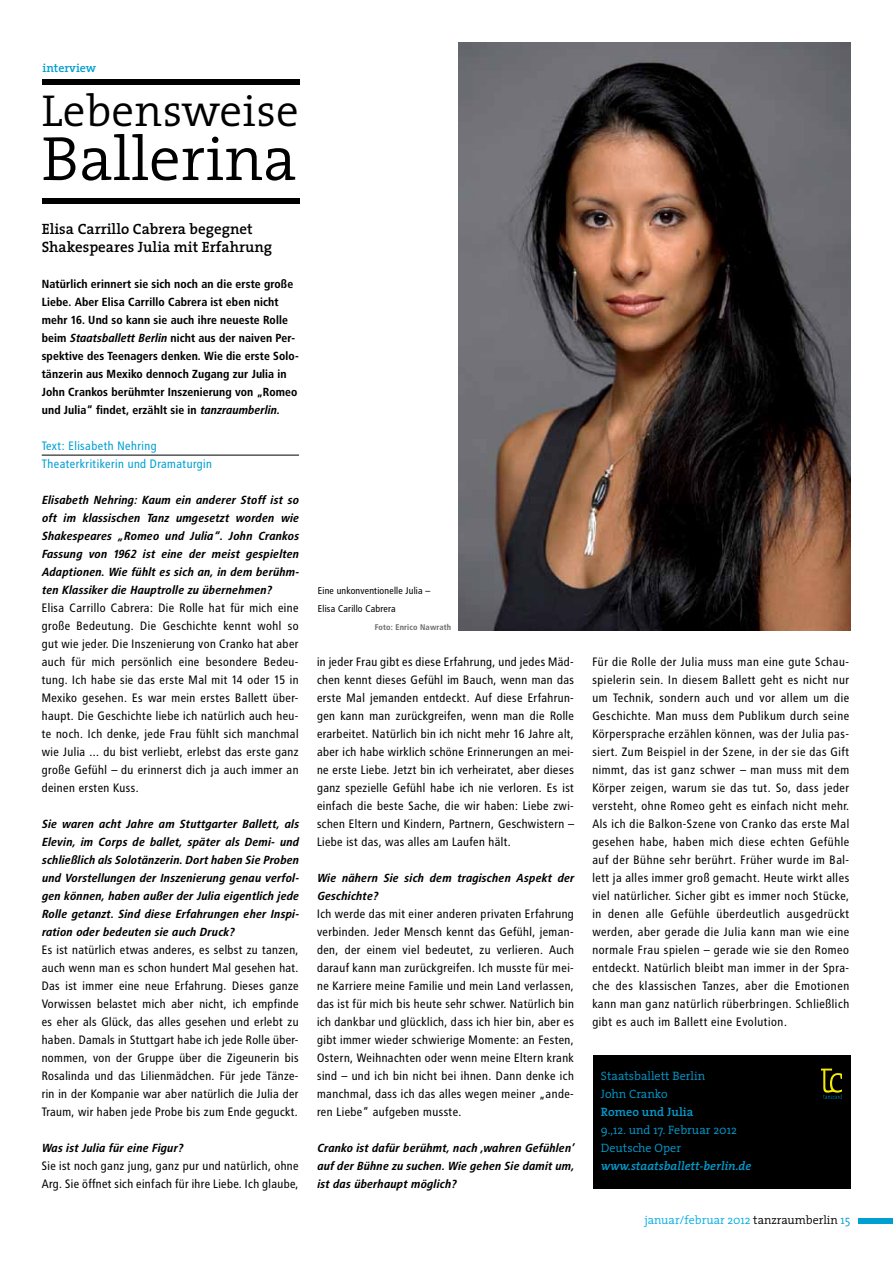
<style>
.page{position:relative;width:893px;height:1263px;background:#fff}
.page>*{position:absolute;margin:0;border:0;box-sizing:border-box;transform-origin:0 0}
.t1{font:300 63px "The Serif";color:#000}
.t2{font:300 45px "The Serif";letter-spacing:.005em;color:#000}
.t3{font:600 15px/18px "The Serif";color:#000}
.t4{font:12.15px/18px "Transit Print OT";letter-spacing:-.005em;color:#000;text-align:justify}
.t5{font:300 12.15px/18px "The Serif";color:#009ed1}
.t6{font:12.15px/18px "Transit Print OT";color:#009ed1}
.t7{font:italic 600 12.15px "The Serif";color:#009ed1}
.t8{font:600 12.15px "The Serif";color:#009ed1}
.t9{font:300 12px "The Serif";color:#00ade4}
.t10{font:600 12px "The Serif";color:#009ed1}
.t11{font:11.7px/18px "Transit Print OT Bld Ita";color:#000;text-align:justify}
.t12{font:11.7px/18px "Transit Print OT Bld";letter-spacing:-.01em;color:#000}
.t13{font:9.75px/18px "Transit Print OT";letter-spacing:-.015em;color:#000}
.t14{font:8.25px "Transit Print OT Bld";color:#6d6e71}
.s1{font-family:"Transit Print OT Bld Ita"}
.s2{color:#000}
.s3{color:#009ed1}
</style>
<div class="page">
<div style="left:858px;top:1218px;width:35px;height:6px;background:#009ed1"></div>
<hr style="left:42px;top:455px;width:257px;height:1px;background:#000">
<div style="left:43px;top:198px;width:257px;height:6px;background:#000"></div>
<div style="left:43px;top:79px;width:257px;height:6px;background:#000"></div>
<div style="left:593px;top:1055px;width:257px;height:133px;background:#000"></div>
<svg style="left:821px;top:1068px;width:21px;height:31px"></svg>
<img style="left:459px;top:43px;width:392px;height:587px">
<p class="t10" style="left:43px;top:58px;width:55px">interview</p>
<h2 class="t2" style="left:42px;top:74px;width:259px">Lebensweise</h2>
<h1 class="t1" style="left:42px;top:107px;width:256px">Ballerina</h1>
<p class="t3" style="left:42px;top:220px;width:232px">Elisa Carrillo Cabrera begegnet<br>Shakespeares Julia mit Erfahrung</p>
<p class="t12" style="left:42px;top:275px;width:259px">Natürlich erinnert sie sich noch an die erste große Liebe. Aber Elisa Carrillo Cabrera ist eben nicht mehr 16. Und so kann sie auch ihre neueste Rolle beim <span class="s1">Staatsballett Berlin</span> nicht aus der naiven Per&shy;spektive des Teenagers denken. Wie die erste Solo&shy;tänzerin aus Mexiko dennoch Zugang zur Julia in John Crankos berühmter Inszenierung von „Romeo und Julia“ findet, erzählt sie in <span class="s1">tanzraumberlin.</span></p>
<p class="t6" style="left:42px;top:437px;width:172px">Text: Elisabeth Nehring<br>Theaterkritikerin und Dramaturgin</p>
<p class="t11" style="left:42px;top:491px;width:259px">Elisabeth Nehring: Kaum ein anderer Stoff ist so oft im klassischen Tanz umgesetzt worden wie Shakespeares „Romeo und Julia“. John Crankos Fassung von 1962 ist eine der meist gespielten Adaptionen. Wie fühlt es sich an, in dem berühm&shy;ten Klassiker die Hauptrolle zu übernehmen?</p>
<p class="t4" style="left:42px;top:599px;width:259px">Elisa Carrillo Cabrera: Die Rolle hat für mich eine große Bedeutung. Die Geschichte kennt wohl so gut wie jeder. Die Inszenierung von Cranko hat aber auch für mich persönlich eine besondere Bedeu&shy;tung. Ich habe sie das erste Mal mit 14 oder 15 in Mexiko gesehen. Es war mein erstes Ballett über&shy;haupt. Die Geschichte liebe ich natürlich auch heu&shy;te noch. Ich denke, jede Frau fühlt sich manchmal wie Julia ... du bist verliebt, erlebst das erste ganz große Gefühl – du erinnerst dich ja auch immer an deinen ersten Kuss.</p>
<p class="t11" style="left:42px;top:815px;width:259px">Sie waren acht Jahre am Stuttgarter Ballett, als Elevin, im Corps de ballet, später als Demi- und schließlich als Solotänzerin. Dort haben Sie Proben und Vorstellungen der Inszenierung genau verfol&shy;gen können, haben außer der Julia eigentlich jede Rolle getanzt. Sind diese Erfahrungen eher Inspi&shy;ration oder bedeuten sie auch Druck?</p>
<p class="t4" style="left:42px;top:941px;width:259px">Es ist natürlich etwas anderes, es selbst zu tanzen, auch wenn man es schon hundert Mal gesehen hat.<br>Das ist immer eine neue Erfahrung. Dieses ganze Vorwissen belastet mich aber nicht, ich empfinde es eher als Glück, das alles gesehen und erlebt zu haben. Damals in Stuttgart habe ich jede Rolle über&shy;nommen, von der Gruppe über die Zigeunerin bis Rosalinda und das Lilienmädchen. Für jede Tänze&shy;rin in der Kompanie war aber natürlich die Julia der Traum, wir haben jede Probe bis zum Ende geguckt.</p>
<p class="t11" style="left:42px;top:1139px;width:143px">Was ist Julia für eine Figur?</p>
<p class="t4" style="left:42px;top:1157px;width:259px">Sie ist noch ganz jung, ganz pur und natürlich, ohne<br>Arg. Sie öffnet sich einfach für ihre Liebe. Ich glaube,</p>
<p class="t13" style="left:318px;top:582px;width:114px">Eine unkonventionelle Julia –<br>Elisa Carillo Cabrera</p>
<p class="t14" style="left:375px;top:622px;width:78px">Foto: Enrico Nawrath</p>
<p class="t4" style="left:317px;top:653px;width:259px">in jeder Frau gibt es diese Erfahrung, und jedes Mäd&shy;chen kennt dieses Gefühl im Bauch, wenn man das erste Mal jemanden entdeckt. Auf diese Erfahrun&shy;gen kann man zurückgreifen, wenn man die Rolle erarbeitet. Natürlich bin ich nicht mehr 16 Jahre alt, aber ich habe wirklich schöne Erinnerungen an mei&shy;ne erste Liebe. Jetzt bin ich verheiratet, aber dieses ganz spezielle Gefühl habe ich nie verloren. Es ist einfach die beste Sache, die wir haben: Liebe zwi&shy;schen Eltern und Kindern, Partnern, Geschwistern – Liebe ist das, was alles am Laufen hält.</p>
<p class="t11" style="left:317px;top:869px;width:259px">Wie nähern Sie sich dem tragischen Aspekt der<br>Geschichte?</p>
<p class="t4" style="left:317px;top:905px;width:259px">Ich werde das mit einer anderen privaten Erfahrung verbinden. Jeder Mensch kennt das Gefühl, jeman&shy;den, der einem viel bedeutet, zu verlieren. Auch darauf kann man zurückgreifen. Ich musste für mei&shy;ne Karriere meine Familie und mein Land verlassen, das ist für mich bis heute sehr schwer. Natürlich bin ich dankbar und glücklich, dass ich hier bin, aber es gibt immer wieder schwierige Momente: an Festen, Ostern, Weihnachten oder wenn meine Eltern krank sind – und ich bin nicht bei ihnen. Dann denke ich manchmal, dass ich das alles wegen meiner „ande&shy;ren Liebe“ aufgeben musste.</p>
<p class="t11" style="left:317px;top:1139px;width:259px">Cranko ist dafür berühmt, nach ‚wahren Gefühlen’ auf der Bühne zu suchen. Wie gehen Sie damit um, ist das überhaupt möglich?</p>
<p class="t4" style="left:592px;top:653px;width:259px">Für die Rolle der Julia muss man eine gute Schau&shy;spielerin sein. In diesem Ballett geht es nicht nur um Technik, sondern auch und vor allem um die Geschichte. Man muss dem Publikum durch seine Körpersprache erzählen können, was der Julia pas&shy;siert. Zum Beispiel in der Szene, in der sie das Gift nimmt, das ist ganz schwer – man muss mit dem Körper zeigen, warum sie das tut. So, dass jeder versteht, ohne Romeo geht es einfach nicht mehr.<br>Als ich die Balkon-Szene von Cranko das erste Mal gesehen habe, haben mich diese echten Gefühle auf der Bühne sehr berührt. Früher wurde im Bal&shy;lett ja alles immer groß gemacht. Heute wirkt alles viel natürlicher. Sicher gibt es immer noch Stücke, in denen alle Gefühle überdeutlich ausgedrückt werden, aber gerade die Julia kann man wie eine normale Frau spielen – gerade wie sie den Romeo entdeckt. Natürlich bleibt man immer in der Spra&shy;che des klassischen Tanzes, aber die Emotionen kann man ganz natürlich rüberbringen. Schließlich gibt es auch im Ballett eine Evolution.</p>
<p class="t5" style="left:601px;top:1066px;width:106px">Staatsballett Berlin<br>John Cranko</p>
<p class="t8" style="left:601px;top:1102px;width:94px">Romeo und Julia</p>
<p class="t5" style="left:601px;top:1120px;width:138px">9.,12. und 17. Februar 2012<br>Deutsche Oper</p>
<p class="t7" style="left:601px;top:1156px;width:152px">www.staatsballett-berlin.de</p>
<p class="t9" style="left:644px;top:1210px;width:208px">januar/februar 2012 <span class="s2">tanzraumberlin</span> <span class="s3">15</span></p>
</div>
